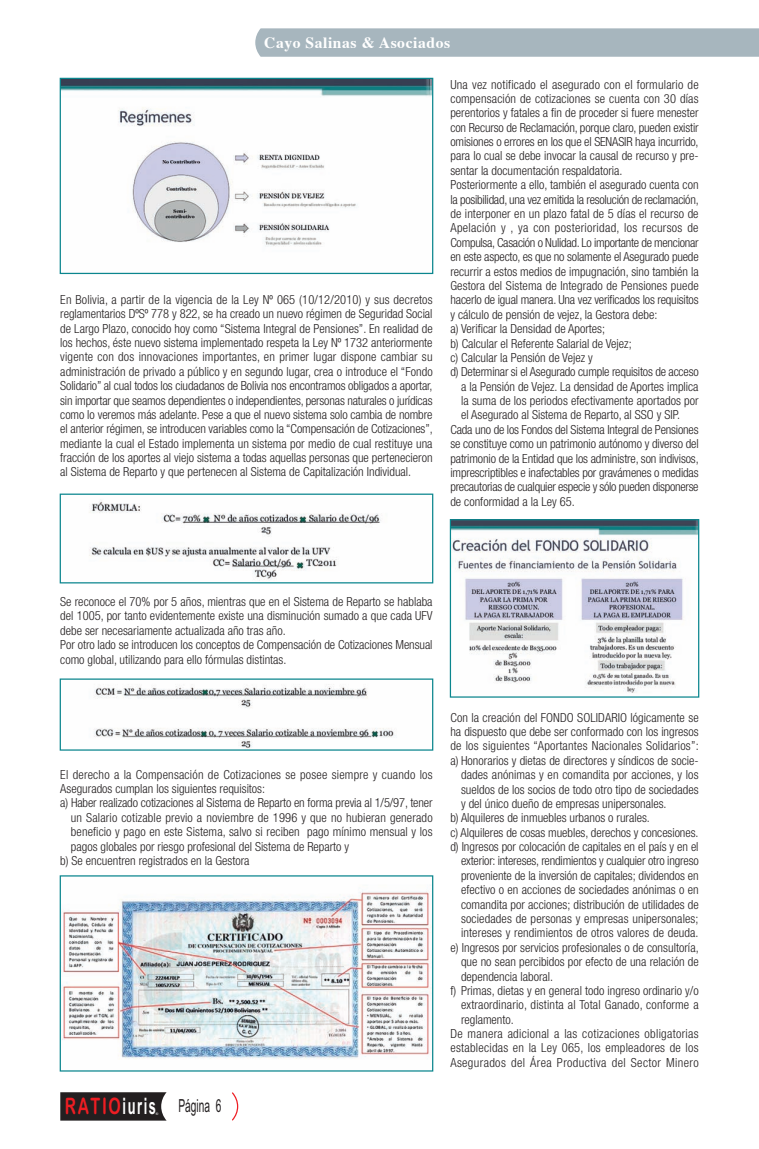
<style>
.page{position:relative;width:759px;height:1149px;background:#fff}
.page>*{position:absolute;margin:0;border:0;box-sizing:border-box;transform-origin:0 0}
.t1{font:22.75px "Arial Rounded MT Bold";letter-spacing:.1em;color:#ee1d23;scale:.69 1}
.t2{font:18px "Arial Narrow";color:#231f20;scale:.69 1}
.t3{font:700 15.62px "Times";letter-spacing:.035em;color:#fff}
.t4{font:300 condensed 12.5px/14.4px "Helvetica Neue";color:#231f20;text-align:justify}
.t5{font:300 condensed 12.5px "Helvetica Neue";letter-spacing:-.02em;color:#231f20}
.t6{font:300 condensed 12.5px "Helvetica Neue";letter-spacing:.02em;color:#231f20}
.t7{font:300 condensed 12.5px "Helvetica Neue";letter-spacing:.025em;color:#231f20}
.t8{font:300 condensed 12.5px "Helvetica Neue";letter-spacing:.03em;color:#231f20}
.t9{font:3.5px "Arial";color:#fff}
.s1{font-family:"Arial Narrow";font-weight:700;color:#fff}
</style>
<div class="page">
<svg style="left:255px;top:28px;width:503px;height:29px;background:#a9b7bf"></svg>
<svg style="left:60px;top:1092px;width:106px;height:28px;background:#2c2829"></svg>
<svg style="left:232px;top:1092px;width:7px;height:29px"></svg>
<img style="left:62px;top:80px;width:369px;height:166px">
<div style="left:60px;top:78px;width:373px;height:196px;border:1px solid #0b868e"></div>
<img style="left:94px;top:684px;width:301px;height:64px">
<img style="left:89px;top:501px;width:292px;height:80px">
<div style="left:60px;top:493px;width:373px;height:90px;border:1px solid #0b868e"></div>
<img style="left:451px;top:521px;width:246px;height:174px">
<div style="left:449px;top:519px;width:250px;height:178px;border:1px solid #0b868e"></div>
<img style="left:62px;top:885px;width:369px;height:174px">
<div style="left:60px;top:875px;width:373px;height:196px;border:1px solid #0b868e"></div>
<p class="t3" style="left:264px;top:36px;width:187px">Cayo Salinas &amp; Asociados</p>
<p class="t4" style="left:60px;top:293px;width:374px">En Bolivia, a partir de la vigencia de la Ley Nº 065 (10/12/2010) y sus decretos reglamentarios DºSº 778 y 822, se ha creado un nuevo régimen de Seguridad Social de Largo Plazo, conocido hoy como “Sistema Integral de Pensiones”. En realidad de los hechos, éste nuevo sistema implementado respeta la Ley Nº 1732 anteriormente vigente con dos innovaciones importantes, en primer lugar dispone cambiar su administración de privado a público y en segundo lugar, crea o introduce el “Fondo Solidario” al cual todos los ciudadanos de Bolivia nos encontramos obligados a aportar, sin importar que seamos dependientes o independientes, personas naturales o jurídicas como lo veremos más adelante. Pese a que el nuevo sistema solo cambia de nombre el anterior régimen, se introducen variables como la “Compensación de Cotizaciones”, mediante la cual el Estado implementa un sistema por medio de cual restituye una fracción de los aportes al viejo sistema a todas aquellas personas que pertenecieron al Sistema de Reparto y que pertenecen al Sistema de Capitalización Individual.</p>
<p class="t4" style="left:450px;top:78px;width:250px">Una vez notificado el asegurado con el formulario de</p>
<p class="t4" style="left:450px;top:92px;width:249px">compensación de cotizaciones se cuenta con 30 días</p>
<p class="t4" style="left:450px;top:106px;width:249px">perentorios y fatales a fin de proceder si fuere menester</p>
<p class="t4" style="left:450px;top:121px;width:249px">con Recurso de Reclamación, porque claro, pueden existir</p>
<p class="t4" style="left:450px;top:135px;width:249px">omisiones o errores en los que el SENASIR haya incurrido,</p>
<p class="t4" style="left:450px;top:150px;width:249px">para lo cual se debe invocar la causal de recurso y pre-</p>
<p class="t4" style="left:450px;top:164px;width:173px">sentar la documentación respaldatoria.</p>
<p class="t4" style="left:450px;top:178px;width:249px">Posteriormente a ello, también el asegurado cuenta con</p>
<p class="t5" style="left:450px;top:194px;width:250px">la posibilidad, una vez emitida la resolución de reclamación,</p>
<p class="t4" style="left:450px;top:207px;width:249px">de interponer en un plazo fatal de 5 días el recurso de</p>
<p class="t7" style="left:450px;top:223px;width:249px">Apelación y , ya con posterioridad, los recursos de</p>
<p class="t5" style="left:450px;top:237px;width:249px">Compulsa, Casación o Nulidad. Lo importante de mencionar</p>
<p class="t4" style="left:450px;top:250px;width:250px">en este aspecto, es que no solamente el Asegurado puede</p>
<p class="t4" style="left:450px;top:265px;width:250px">recurrir a estos medios de impugnación, sino también la</p>
<p class="t4" style="left:450px;top:279px;width:250px">Gestora del Sistema de Integrado de Pensiones puede</p>
<p class="t4" style="left:450px;top:293px;width:249px">hacerlo de igual manera. Una vez verificados los requisitos</p>
<p class="t4" style="left:450px;top:308px;width:208px">y cálculo de pensión de vejez, la Gestora debe:</p>
<p class="t4" style="left:450px;top:322px;width:156px">a) Verificar la Densidad de Aportes;</p>
<p class="t4" style="left:450px;top:336px;width:183px">b) Calcular el Referente Salarial de Vejez;</p>
<p class="t4" style="left:450px;top:351px;width:144px">c) Calcular la Pensión de Vejez y</p>
<p class="t4" style="left:450px;top:365px;width:250px">d) Determinar si el Asegurado cumple requisitos de acceso</p>
<p class="t4" style="left:461px;top:380px;width:239px">a la Pensión de Vejez. La densidad de Aportes implica</p>
<p class="t4" style="left:461px;top:394px;width:239px">la suma de los periodos efectivamente aportados por</p>
<p class="t4" style="left:461px;top:408px;width:220px">el Asegurado al Sistema de Reparto, al SSO y SIP.</p>
<p class="t4" style="left:450px;top:423px;width:249px">Cada uno de los Fondos del Sistema Integral de Pensiones</p>
<p class="t4" style="left:450px;top:437px;width:250px">se constituye como un patrimonio autónomo y diverso del</p>
<p class="t4" style="left:450px;top:451px;width:250px">patrimonio de la Entidad que los administre, son indivisos,</p>
<p class="t4" style="left:450px;top:466px;width:249px">imprescriptibles e inafectables por gravámenes o medidas</p>
<p class="t5" style="left:450px;top:482px;width:249px">precautorias de cualquier especie y sólo pueden disponerse</p>
<p class="t4" style="left:450px;top:495px;width:126px">de conformidad a la Ley 65.</p>
<p class="t4" style="left:60px;top:595px;width:374px;text-align:left">Se reconoce el 70% por 5 años, mientras que en el Sistema de Reparto se hablaba del 1005, por tanto evidentemente existe una disminución sumado a que cada UFV debe ser necesariamente actualizada año tras año.<br>Por otro lado se introducen los conceptos de Compensación de Cotizaciones Mensual como global, utilizando para ello fórmulas distintas.</p>
<p class="t6" style="left:60px;top:769px;width:373px">El derecho a la Compensación de Cotizaciones se posee siempre y cuando los</p>
<p class="t4" style="left:60px;top:782px;width:206px">Asegurados cumplan los siguientes requisitos:</p>
<p class="t4" style="left:60px;top:796px;width:374px">a) Haber realizado cotizaciones al Sistema de Reparto en forma previa al 1/5/97, tener</p>
<p class="t4" style="left:71px;top:810px;width:363px">un Salario cotizable previo a noviembre de 1996 y que no hubieran generado</p>
<p class="t4" style="left:71px;top:825px;width:363px">beneficio y pago en este Sistema, salvo si reciben pago mínimo mensual y los</p>
<p class="t4" style="left:71px;top:839px;width:280px">pagos globales por riesgo profesional del Sistema de Reparto y</p>
<p class="t4" style="left:60px;top:853px;width:191px">b) Se encuentren registrados en la Gestora</p>
<h1 class="t1" style="left:65px;top:1097px;width:133px">RATIO<span class="s1">iuris</span></h1>
<p class="t9" style="left:156px;top:1111px;width:4px">®</p>
<h2 class="t2" style="left:178px;top:1098px;width:64px">Página 6</h2>
<p class="t4" style="left:450px;top:710px;width:250px">Con la creación del FONDO SOLIDARIO lógicamente se</p>
<p class="t4" style="left:450px;top:725px;width:250px">ha dispuesto que debe ser conformado con los ingresos</p>
<p class="t4" style="left:450px;top:739px;width:250px">de los siguientes “Aportantes Nacionales Solidarios”:</p>
<p class="t4" style="left:450px;top:753px;width:249px">a) Honorarios y dietas de directores y síndicos de socie-</p>
<p class="t4" style="left:461px;top:768px;width:239px">dades anónimas y en comandita por acciones, y los</p>
<p class="t4" style="left:461px;top:782px;width:239px">sueldos de los socios de todo otro tipo de sociedades</p>
<p class="t4" style="left:461px;top:796px;width:207px">y del único dueño de empresas unipersonales.</p>
<p class="t4" style="left:450px;top:811px;width:201px">b) Alquileres de inmuebles urbanos o rurales.</p>
<p class="t4" style="left:450px;top:825px;width:249px">c) Alquileres de cosas muebles, derechos y concesiones.</p>
<p class="t4" style="left:450px;top:840px;width:249px">d) Ingresos por colocación de capitales en el país y en el</p>
<p class="t4" style="left:461px;top:854px;width:239px">exterior: intereses, rendimientos y cualquier otro ingreso</p>
<p class="t4" style="left:461px;top:868px;width:239px">proveniente de la inversión de capitales; dividendos en</p>
<p class="t4" style="left:461px;top:883px;width:239px">efectivo o en acciones de sociedades anónimas o en</p>
<p class="t4" style="left:461px;top:897px;width:239px">comandita por acciones; distribución de utilidades de</p>
<p class="t4" style="left:461px;top:911px;width:239px">sociedades de personas y empresas unipersonales;</p>
<p class="t4" style="left:461px;top:926px;width:239px">intereses y rendimientos de otros valores de deuda.</p>
<p class="t4" style="left:450px;top:940px;width:250px">e) Ingresos por servicios profesionales o de consultoría,</p>
<p class="t4" style="left:461px;top:955px;width:239px">que no sean percibidos por efecto de una relación de</p>
<p class="t4" style="left:461px;top:969px;width:94px">dependencia laboral.</p>
<p class="t4" style="left:450px;top:983px;width:250px">f) Primas, dietas y en general todo ingreso ordinario y/o</p>
<p class="t4" style="left:461px;top:998px;width:239px">extraordinario, distinta al Total Ganado, conforme a</p>
<p class="t4" style="left:461px;top:1012px;width:54px">reglamento.</p>
<p class="t7" style="left:450px;top:1028px;width:250px">De manera adicional a las cotizaciones obligatorias</p>
<p class="t6" style="left:450px;top:1042px;width:249px">establecidas en la Ley 065, los empleadores de los</p>
<p class="t8" style="left:450px;top:1057px;width:250px">Asegurados del Área Productiva del Sector Minero</p>
</div>
